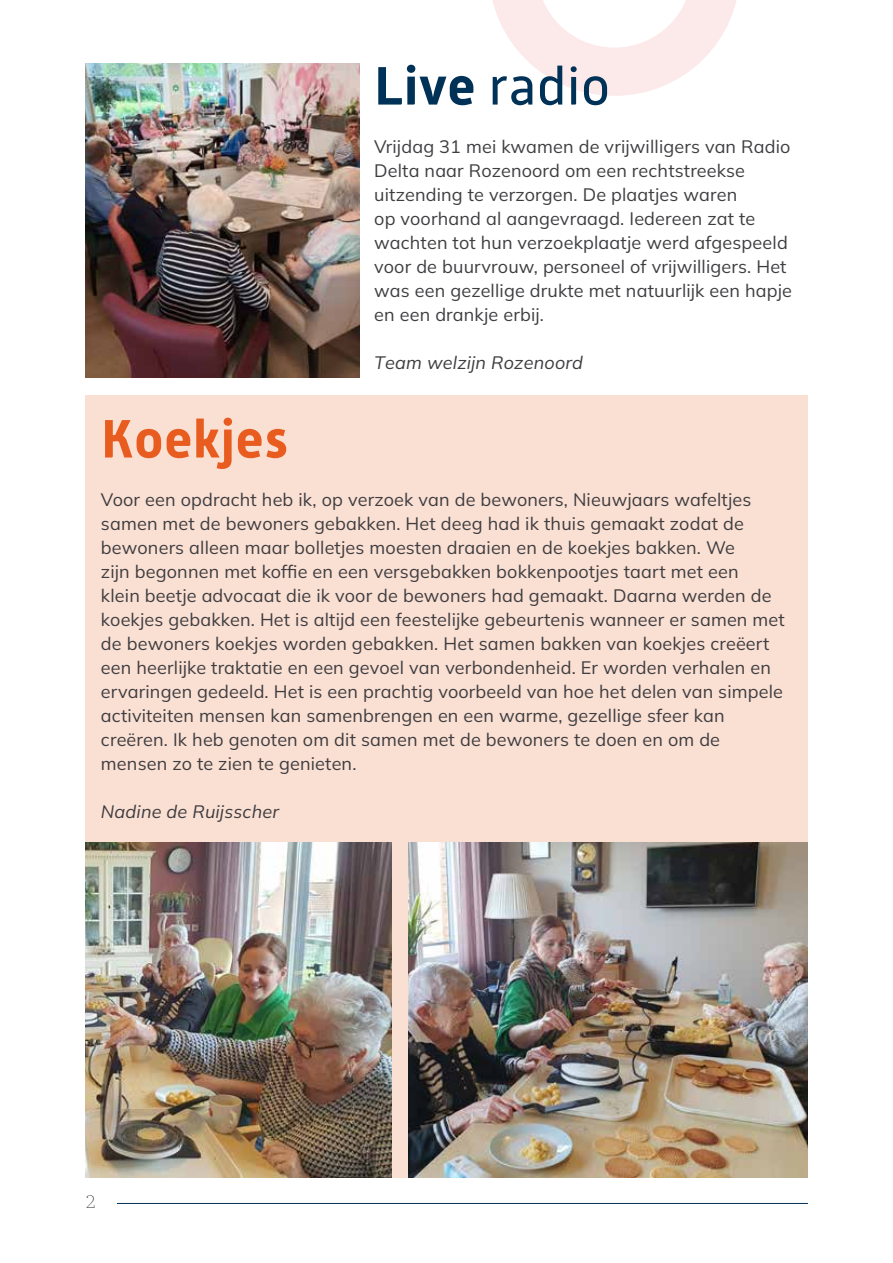
<style>
.page{position:relative;width:893px;height:1263px;background:#fff}
.page>*{position:absolute;margin:0;border:0;box-sizing:border-box;transform-origin:0 0}
.t1{font:53.7px "Alwyn New";letter-spacing:.01em;color:#003157}
.t2{font:700 53.7px "Alwyn New";letter-spacing:.01em;color:#e85c20}
.t3{font:200 18px/24px "Mulish";letter-spacing:.01em;color:#3e3d40}
.t4{font:italic 200 18px "Mulish";letter-spacing:.01em;color:#3e3d40}
.t5{font:200 18px "IBM Plex Serif";color:#3e3d40}
.s1{font-weight:700}
</style>
<div class="page">
<hr style="left:117px;top:1203px;width:691px;height:1px;background:#003157">
<div style="left:85px;top:395px;width:723px;height:783px;background:#fadfd3"></div>
<svg style="left:492px;top:0;width:244px;height:96px"></svg>
<img style="left:85px;top:64px;width:274px;height:313px">
<img style="left:85px;top:842px;width:306px;height:336px">
<img style="left:408px;top:842px;width:400px;height:336px">
<h1 class="t1" style="left:374px;top:56px;width:237px"><span class="s1">Live</span> radio</h1>
<p class="t3" style="left:374px;top:134px;width:419px">Vrijdag 31 mei kwamen de vrijwilligers van Radio Delta naar Rozenoord om een rechtstreekse uitzending te verzorgen. De plaatjes waren<br>op voorhand al aangevraagd. Iedereen zat te wachten tot hun verzoekplaatje werd afgespeeld voor de buurvrouw, personeel of vrijwilligers. Het was een gezellige drukte met natuurlijk een hapje en een drankje erbij.</p>
<p class="t4" style="left:374px;top:350px;width:210px">Team welzijn Rozenoord</p>
<h1 class="t2" style="left:101px;top:408px;width:189px">Koekjes</h1>
<p class="t3" style="left:101px;top:487px;width:685px">Voor een opdracht heb ik, op verzoek van de bewoners, Nieuwjaars wafeltjes samen met de bewoners gebakken. Het deeg had ik thuis gemaakt zodat de bewoners alleen maar bolletjes moesten draaien en de koekjes bakken. We<br>zijn begonnen met koffie en een versgebakken bokkenpootjes taart met een<br>klein beetje advocaat die ik voor de bewoners had gemaakt. Daarna werden de koekjes gebakken. Het is altijd een feestelijke gebeurtenis wanneer er samen met de bewoners koekjes worden gebakken. Het samen bakken van koekjes creëert een heerlijke traktatie en een gevoel van verbondenheid. Er worden verhalen en ervaringen gedeeld. Het is een prachtig voorbeeld van hoe het delen van simpele activiteiten mensen kan samenbrengen en een warme, gezellige sfeer kan creëren. Ik heb genoten om dit samen met de bewoners te doen en om de mensen zo te zien te genieten.</p>
<p class="t4" style="left:101px;top:799px;width:179px">Nadine de Ruijsscher</p>
<p class="t5" style="left:85px;top:1188px;width:12px">2</p>
</div>
